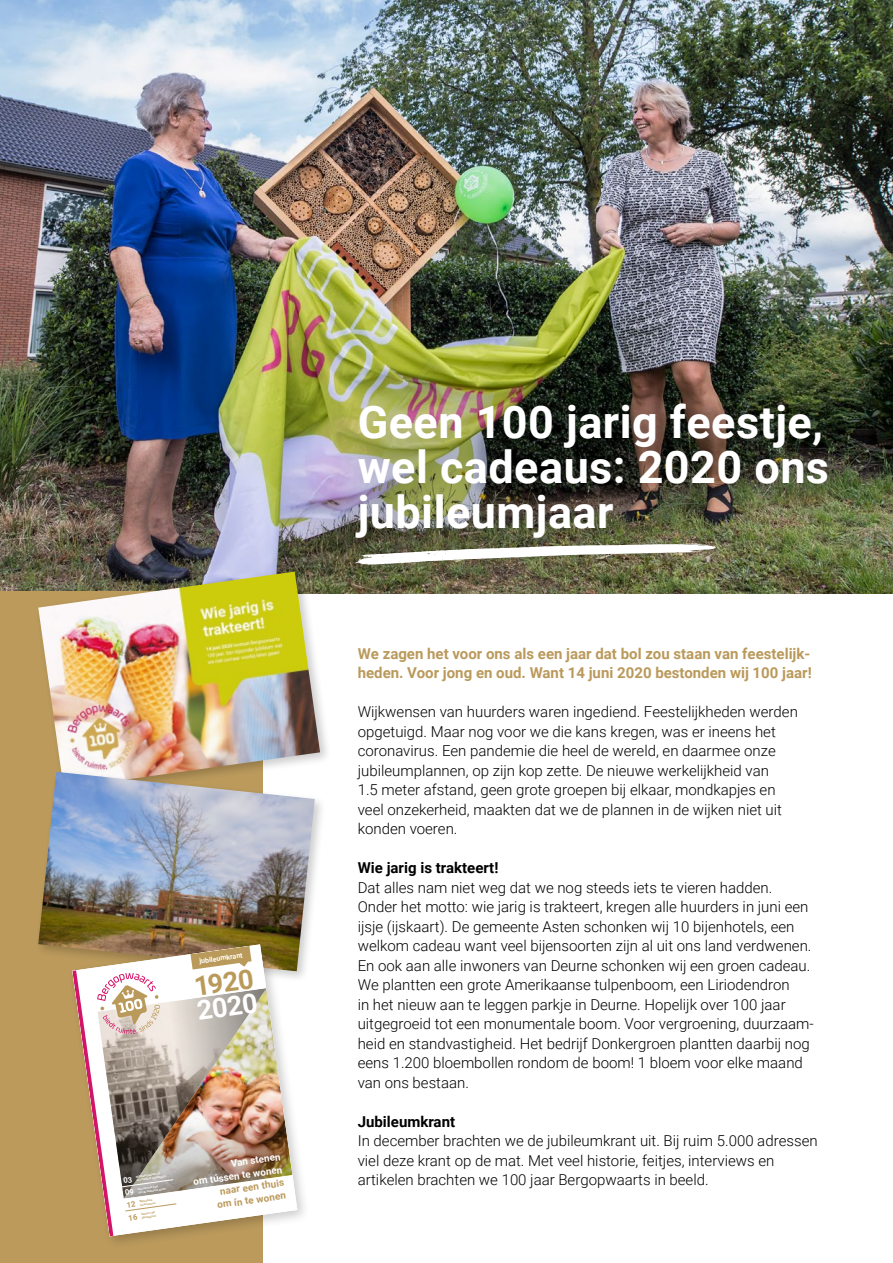
<style>
.page{position:relative;width:893px;height:1263px;background:#fff}
.page>*{position:absolute;margin:0;border:0;box-sizing:border-box;transform-origin:0 0}
.t1{font:700 45px/45px "Roboto";letter-spacing:.01em;color:#fff}
.t2{font:700 27.15px "Roboto";color:#ba9a5a}
.t3{font:700 27.15px "Roboto";color:#fff}
.t4{font:300 15px/19.5px "Roboto";color:#000}
.t5{font:700 15px/19.5px "Roboto";color:#ba995b}
.t6{font:700 15px "Roboto";color:#000}
.t7{font:700 9.9px/13px "Roboto";color:#fff;text-align:right}
.t8{font:700 9.9px/13px "Roboto";color:#bb9a5c;text-align:center}
.t9{font:700 7.05px "Roboto";color:#fff}
.t10{font:700 2.7px/3.6px "Roboto";color:#fff}
.t11{font:700 2.7px/3.6px "Roboto";color:#ba9a5a}
</style>
<div class="page">
<img style="left:0;top:0;width:893px;height:593px">
<div style="left:0;top:592px;width:263px;height:671px;background:#bb9a5c"></div>
<div style="left:313px;top:360px;width:559px;height:221px;background:#000;opacity:.5"></div>
<div style="left:35px;top:568px;width:297px;height:232px;background:#000;opacity:.2"></div>
<img style="left:38px;top:572px;width:282px;height:196px">
<div style="left:35px;top:768px;width:292px;height:215px;background:#000;opacity:.2"></div>
<img style="left:38px;top:772px;width:277px;height:199px">
<div style="left:67px;top:939px;width:244px;height:310px;background:#000;opacity:.2"></div>
<svg style="left:355px;top:544px;width:361px;height:21px"></svg>
<img style="left:72px;top:944px;width:223px;height:292px">
<p class="t9" style="left:199px;top:956px;width:45px;rotate:-8deg">jubileumkrant</p>
<h2 class="t2" style="left:192px;top:967px;width:61px;rotate:-8deg">1920</h2>
<h2 class="t3" style="left:194px;top:991px;width:63px;rotate:-8deg">2020</h2>
<p class="t10" style="left:136px;top:1175px;width:31px;rotate:-8deg">Mijnheer pastoor en een handvol vrijwilligers</p>
<p class="t11" style="left:141px;top:1212px;width:16px;rotate:-8deg">Samen 100 dienstjaren!</p>
<p class="t10" style="left:138px;top:1187px;width:29px;rotate:-8deg">Hoe ziet het huis<br>van de toekomst eruit?</p>
<p class="t11" style="left:139px;top:1199px;width:17px;rotate:-8deg">Bijzondere woonvormen</p>
<p class="t7" style="left:191px;top:1162px;width:91px;rotate:-8deg">Van stenen<br>om tússen te wonen</p>
<p class="t8" style="left:214px;top:1185px;width:71px;rotate:-8deg">naar een thuis om ín te wonen</p>
<h1 class="t1" style="left:358px;top:398px;width:473px">Geen 100 jarig feestje, wel cadeaus: 2020 ons jubileumjaar</h1>
<p class="t5" style="left:358px;top:643px;width:455px">We zagen het voor ons als een jaar dat bol zou staan van feestelijk&shy;heden. Voor jong en oud. Want 14 juni 2020 bestonden wij 100 jaar!</p>
<p class="t4" style="left:358px;top:701px;width:442px">Wijkwensen van huurders waren ingediend. Feestelijkheden werden opgetuigd. Maar nog voor we die kans kregen, was er ineens het coronavirus. Een pandemie die heel de wereld, en daarmee onze jubileumplannen, op zijn kop zette. De nieuwe werkelijkheid van<br>1.5 meter afstand, geen grote groepen bij elkaar, mondkapjes en veel onzekerheid, maakten dat we de plannen in de wijken niet uit konden voeren.</p>
<p class="t6" style="left:358px;top:857px;width:142px">Wie jarig is trakteert!</p>
<p class="t4" style="left:358px;top:877px;width:458px">Dat alles nam niet weg dat we nog steeds iets te vieren hadden.<br>Onder het motto: wie jarig is trakteert, kregen alle huurders in juni een ijsje (ijskaart). De gemeente Asten schonken wij 10 bijenhotels, een welkom cadeau want veel bijensoorten zijn al uit ons land verdwenen.<br>En ook aan alle inwoners van Deurne schonken wij een groen cadeau.<br>We plantten een grote Amerikaanse tulpenboom, een Liriodendron<br>in het nieuw aan te leggen parkje in Deurne. Hopelijk over 100 jaar uitgegroeid tot een monumentale boom. Voor vergroening, duurzaam&shy;heid en standvastigheid. Het bedrijf Donkergroen plantten daarbij nog eens 1.200 bloembollen rondom de boom! 1 bloem voor elke maand van ons bestaan.</p>
<p class="t6" style="left:358px;top:1111px;width:99px">Jubileumkrant</p>
<p class="t4" style="left:358px;top:1130px;width:461px">In december brachten we de jubileumkrant uit. Bij ruim 5.000 adressen viel deze krant op de mat. Met veel historie, feitjes, interviews en artikelen brachten we 100 jaar Bergopwaarts in beeld.</p>
</div>
